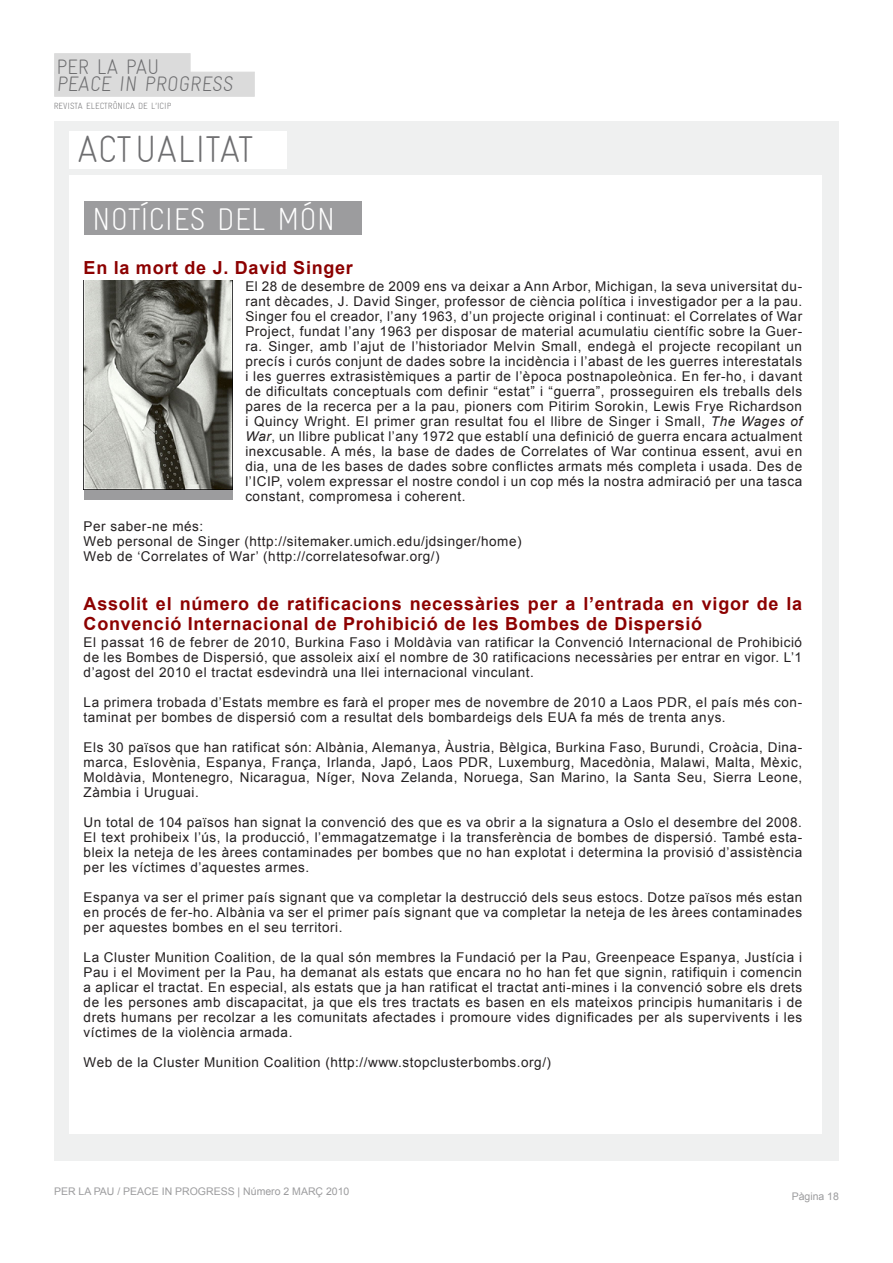
<style>
.page{position:relative;width:893px;height:1263px;background:#fff}
.page>*{position:absolute;margin:0;border:0;box-sizing:border-box;transform-origin:0 0}
.t1{font:300 37.5px "Gravur Condensed";color:#6e6e70}
.t2{font:300 31.5px "Gravur Condensed";color:#fff}
.t3{font:300 21px/17.5px "Gravur Condensed";color:#6e6e70}
.t4{font:700 18px/19.5px "Arial";letter-spacing:.04em;color:#8c0100}
.t5{font:13.5px/15px "Arial";letter-spacing:.04em;color:#231f20;text-align:justify}
.t6{font:10.5px "Arial";color:#9c9c9e}
.t7{font:300 9px "Gravur Condensed";color:#6e6e70}
.s1{font-style:italic}
</style>
<div class="page">
<div style="left:54px;top:53px;width:136px;height:22px;background:#dbdbdb"></div>
<div style="left:54px;top:72px;width:201px;height:25px;background:#dbdbdb"></div>
<div style="left:54px;top:122px;width:785px;height:1039px;background:#eff0f0"></div>
<div style="left:69px;top:176px;width:752px;height:958px;background:#fff"></div>
<div style="left:84px;top:201px;width:277px;height:34px;background:#9c9c9e"></div>
<div style="left:69px;top:131px;width:217px;height:38px;background:#fff"></div>
<div style="left:84px;top:280px;width:149px;height:220px;background:#9c9c9e"></div>
<img style="left:84px;top:280px;width:149px;height:210px">
<h3 class="t3" style="left:56px;top:58px;width:180px">PER LA PAU<br>PEACE IN PROGRESS</h3>
<p class="t7" style="left:54px;top:101px;width:119px">REVISTA ELECTRÒNICA DE L’ICIP</p>
<h1 class="t1" style="left:77px;top:128px;width:177px">ACTUALITAT</h1>
<h2 class="t2" style="left:92px;top:201px;width:245px">NOTÍCIES DEL MÓN</h2>
<h3 class="t4" style="left:84px;top:258px;width:271px">En la mort de J. David Singer</h3>
<p class="t5" style="left:245px;top:279px;width:558px">El 28 de desembre de 2009 ens va deixar a Ann Arbor, Michigan, la seva universitat du&shy;rant dècades, J. David Singer, professor de ciència política i investigador per a la pau.<br>Singer fou el creador, l’any 1963, d’un projecte original i continuat: el Correlates of War Project, fundat l’any 1963 per disposar de material acumulatiu científic sobre la Guer&shy;ra. Singer, amb l’ajut de l’historiador Melvin Small, endegà el projecte recopilant un precís i curós conjunt de dades sobre la incidència i l’abast de les guerres interestatals i les guerres extrasistèmiques a partir de l’època postnapoleònica. En fer-ho, i davant de dificultats conceptuals com definir “estat” i “guerra”, prosseguiren els treballs dels pares de la recerca per a la pau, pioners com Pitirim Sorokin, Lewis Frye Richardson i Quincy Wright. El primer gran resultat fou el llibre de Singer i Small, <span class="s1">The Wages of War</span>, un llibre publicat l’any 1972 que establí una definició de guerra encara actualment inexcusable. A més, la base de dades de Correlates of War continua essent, avui en dia, una de les bases de dades sobre conflictes armats més completa i usada. Des de l’ICIP, volem expressar el nostre condol i un cop més la nostra admiració per una tasca constant, compromesa i coherent.</p>
<p class="t5" style="left:84px;top:519px;width:439px;text-align:left">Per saber-ne més:<br>Web personal de Singer (http://sitemaker.umich.edu/jdsinger/home)<br>Web de ‘Correlates of War’ (http://correlatesofwar.org/)</p>
<h3 class="t4" style="left:84px;top:595px;width:720px">Assolit el número de ratificacions necessàries per a l’entrada en vigor de la<br>Convenció Internacional de Prohibició de les Bombes de Dispersió</h3>
<p class="t5" style="left:84px;top:635px;width:720px">El passat 16 de febrer de 2010, Burkina Faso i Moldàvia van ratificar la Convenció Internacional de Prohibició de les Bombes de Dispersió, que assoleix així el nombre de 30 ratificacions necessàries per entrar en vigor. L’1 d’agost del 2010 el tractat esdevindrà una llei internacional vinculant.</p>
<p class="t5" style="left:84px;top:695px;width:720px">La primera trobada d’Estats membre es farà el proper mes de novembre de 2010 a Laos PDR, el país més con&shy;taminat per bombes de dispersió com a resultat dels bombardeigs dels EUA fa més de trenta anys.</p>
<p class="t5" style="left:84px;top:740px;width:720px">Els 30 països que han ratificat són: Albània, Alemanya, Àustria, Bèlgica, Burkina Faso, Burundi, Croàcia, Dina&shy;marca, Eslovènia, Espanya, França, Irlanda, Japó, Laos PDR, Luxemburg, Macedònia, Malawi, Malta, Mèxic, Moldàvia, Montenegro, Nicaragua, Níger, Nova Zelanda, Noruega, San Marino, la Santa Seu, Sierra Leone, Zàmbia i Uruguai.</p>
<p class="t5" style="left:84px;top:815px;width:720px">Un total de 104 països han signat la convenció des que es va obrir a la signatura a Oslo el desembre del 2008.<br>El text prohibeix l’ús, la producció, l’emmagatzematge i la transferència de bombes de dispersió. També esta&shy;bleix la neteja de les àrees contaminades per bombes que no han explotat i determina la provisió d’assistència per les víctimes d’aquestes armes.</p>
<p class="t5" style="left:84px;top:890px;width:720px">Espanya va ser el primer país signant que va completar la destrucció dels seus estocs. Dotze països més estan en procés de fer-ho. Albània va ser el primer país signant que va completar la neteja de les àrees contaminades per aquestes bombes en el seu territori.</p>
<p class="t5" style="left:84px;top:950px;width:720px">La Cluster Munition Coalition, de la qual són membres la Fundació per la Pau, Greenpeace Espanya, Justícia i Pau i el Moviment per la Pau, ha demanat als estats que encara no ho han fet que signin, ratifiquin i comencin a aplicar el tractat. En especial, als estats que ja han ratificat el tractat anti-mines i la convenció sobre els drets de les persones amb discapacitat, ja que els tres tractats es basen en els mateixos principis humanitaris i de drets humans per recolzar a les comunitats afectades i promoure vides dignificades per als supervivents i les víctimes de la violència armada.</p>
<p class="t5" style="left:84px;top:1055px;width:469px">Web de la Cluster Munition Coalition (http://www.stopclusterbombs.org/)</p>
<p class="t6" style="left:54px;top:1184px;width:297px">PER LA PAU / PEACE IN PROGRESS | Número 2 MARÇ 2010</p>
<p class="t6" style="left:792px;top:1189px;width:49px">Pàgina 18</p>
</div>
